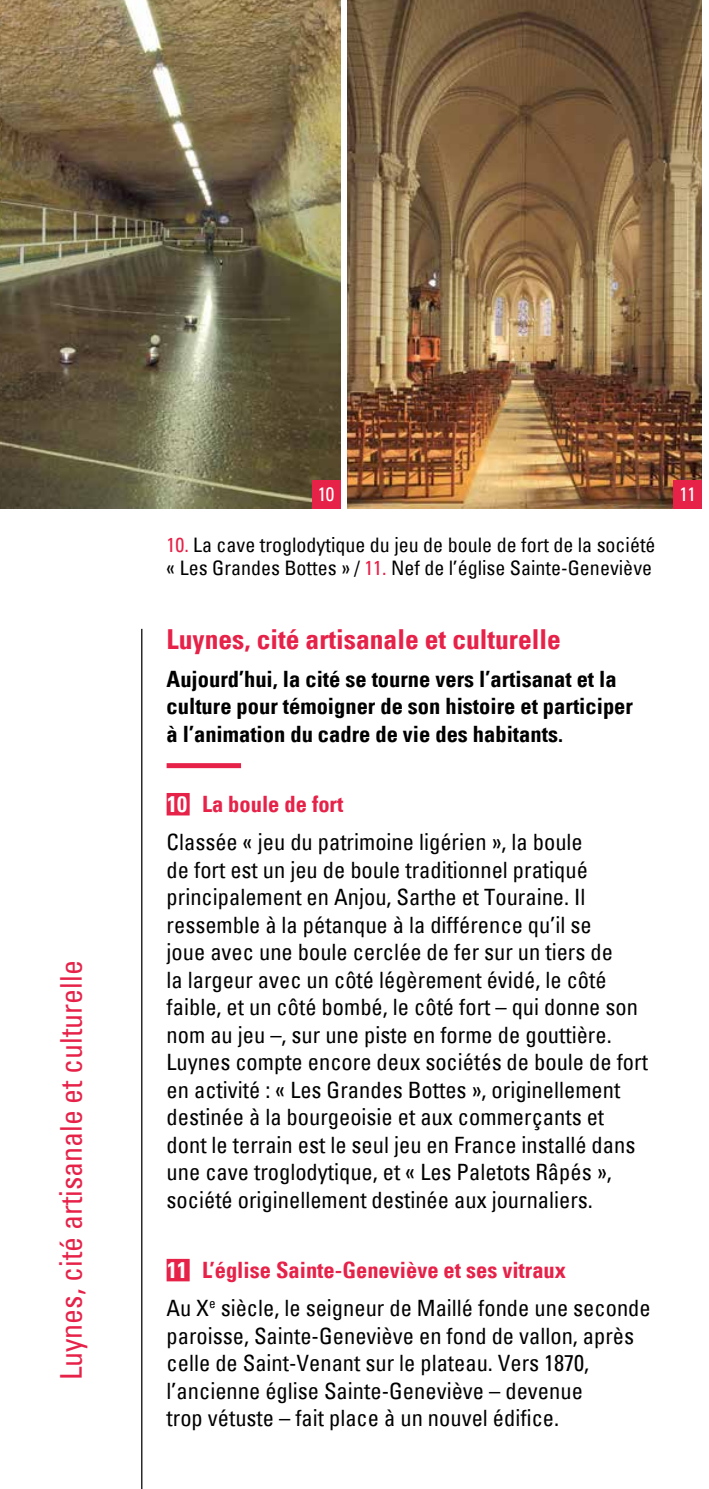
<style>
.page{position:relative;width:709px;height:1489px;background:#fff}
.page>*{position:absolute;margin:0;border:0;box-sizing:border-box;transform-origin:0 0}
.t1{font:condensed 30px "Univers";color:#e62249}
.t2{font:700 condensed 27.5px "Univers LT";color:#e62249}
.t3{font:condensed 22.5px/27.5px "Univers";color:#000}
.t4{font:700 condensed 22.5px/27.5px "Univers LT";color:#000}
.t5{font:700 condensed 22.5px "Univers LT";color:#e62249}
.t6{font:condensed 20px/22.5px "Univers";color:#000}
.t7{font:condensed 19.25px "Univers";color:#fff}
.s1{color:#e62249}
.s2{color:#fff}
</style>
<div class="page">
<hr style="left:141px;top:629px;width:1px;height:859px;background:#000">
<div style="left:167px;top:763px;width:74px;height:5px;background:#e62249"></div>
<div style="left:167px;top:793px;width:23px;height:22px;background:#e62249"></div>
<div style="left:167px;top:1258px;width:23px;height:23px;background:#e62249"></div>
<img style="left:0;top:0;width:340px;height:508px">
<div style="left:312px;top:480px;width:28px;height:28px;background:#e62249"></div>
<img style="left:347px;top:0;width:355px;height:508px">
<div style="left:673px;top:480px;width:29px;height:28px;background:#e62249"></div>
<svg style="left:0;top:0;width:2px;height:6px"></svg>
<h1 class="t1" style="left:51px;top:1380px;width:421px;rotate:-90deg">Luynes, cité artisanale et culturelle</h1>
<p class="t7" style="left:318px;top:481px;width:18px">10</p>
<p class="t7" style="left:679px;top:481px;width:18px">11</p>
<p class="t6" style="left:167px;top:533px;width:490px"><span class="s1">10.</span> La cave troglodytique du jeu de boule de fort de la société « Les Grandes Bottes » / <span class="s1">11.</span> Nef de l’église Sainte-Geneviève</p>
<p class="t2" style="left:167px;top:622px;width:396px">Luynes, cité artisanale et culturelle</p>
<p class="t4" style="left:167px;top:665px;width:468px">Aujourd’hui, la cité se tourne vers l’artisanat et la culture pour témoigner de son histoire et participer à l’animation du cadre de vie des habitants.</p>
<p class="t5" style="left:167px;top:790px;width:178px"><span class="s2">10</span> La boule de fort</p>
<p class="t3" style="left:167px;top:828px;width:483px">Classée « jeu du patrimoine ligérien », la boule<br>de fort est un jeu de boule traditionnel pratiqué principalement en Anjou, Sarthe et Touraine. Il ressemble à la pétanque à la différence qu’il se<br>joue avec une boule cerclée de fer sur un tiers de<br>la largeur avec un côté légèrement évidé, le côté faible, et un côté bombé, le côté fort – qui donne son nom au jeu –, sur une piste en forme de gouttière.<br>Luynes compte encore deux sociétés de boule de fort en activité : « Les Grandes Bottes », originellement destinée à la bourgeoisie et aux commerçants et dont le terrain est le seul jeu en France installé dans une cave troglodytique, et « Les Paletots Râpés », société originellement destinée aux journaliers.</p>
<p class="t5" style="left:167px;top:1255px;width:400px"><span class="s2">11</span> L’église Sainte-Geneviève et ses vitraux</p>
<p class="t3" style="left:166px;top:1293px;width:485px">Au X<sup>e</sup> siècle, le seigneur de Maillé fonde une seconde paroisse, Sainte-Geneviève en fond de vallon, après celle de Saint-Venant sur le plateau. Vers 1870, l’ancienne église Sainte-Geneviève – devenue<br>trop vétuste – fait place à un nouvel édifice.</p>
</div>
